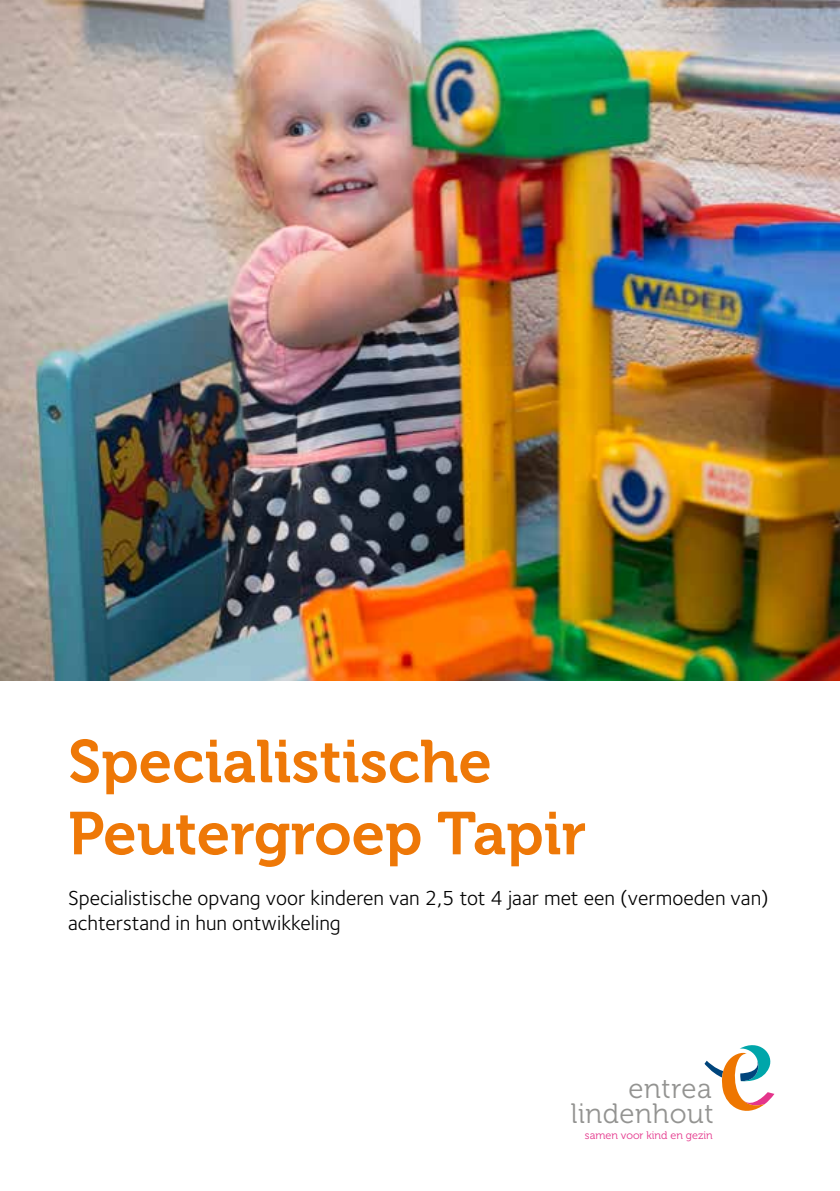
<style>
.page{position:relative;width:840px;height:1191px;background:#fff}
.page>*{position:absolute;margin:0;border:0;box-sizing:border-box;transform-origin:0 0}
.t1{font:60px/72px "Museo 700";color:#ee7807}
.t2{font:28px/24.6px "Museo 300";letter-spacing:.02em;color:#939391;text-align:right}
.t3{font:21px/25.2px "Foundry Sterling";color:#000}
.t4{font:11px "Museo 300";color:#e4358b}
</style>
<div class="page">
<img style="left:0;top:0;width:839px;height:680px">
<svg style="left:704px;top:1045px;width:70px;height:66px"></svg>
<h1 class="t1" style="left:68px;top:726px;width:519px">Specialistische<br>Peutergroep Tapir</h1>
<p class="t3" style="left:68px;top:885px;width:701px">Specialistische opvang voor kinderen van 2,5 tot 4 jaar met een (vermoeden van) achterstand in hun ontwikkeling</p>
<h2 class="t2" style="left:570px;top:1076px;width:144px">entrea lindenhout</h2>
<p class="t4" style="left:584px;top:1129px;width:129px">samen voor kind en gezin</p>
</div>
